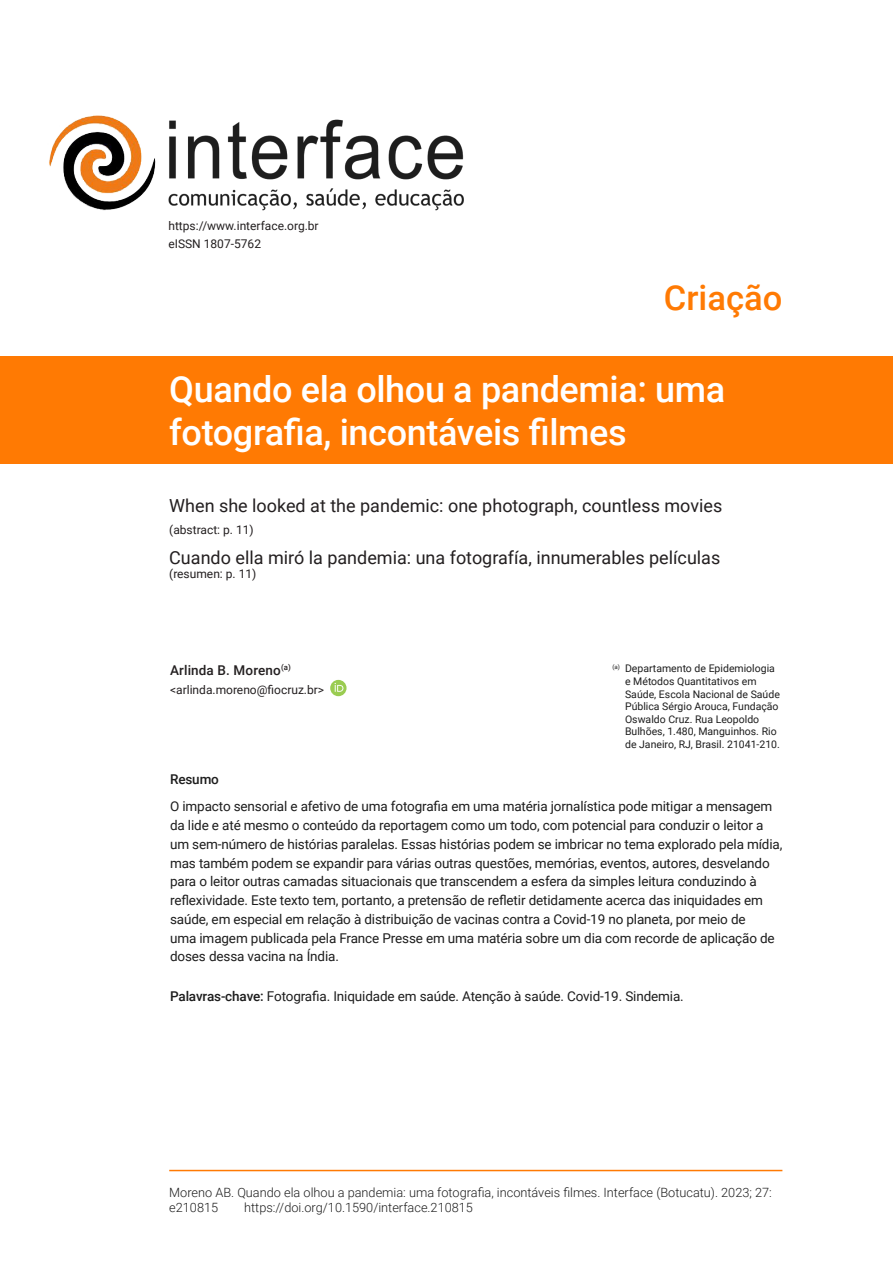
<style>
.page{position:relative;width:893px;height:1263px;background:#fff}
.page>*{position:absolute;margin:0;border:0;box-sizing:border-box;transform-origin:0 0}
.t1{font:500 36px/43.2px "Roboto";letter-spacing:-.01em;color:#fff}
.t2{font:500 34.5px "Roboto";color:#ff7a03}
.t3{font:18px "Roboto";color:#231f20}
.t4{font:13.5px/18.8px "Roboto";letter-spacing:-.01em;color:#1d1d1d}
.t5{font:500 13.5px "Roboto";letter-spacing:.01em;color:#231f20}
.t6{font:500 13.5px "Roboto";letter-spacing:-.01em;color:#1d1d1d}
.t7{font:300 12.75px/15.3px "Roboto";color:#1d1d1d}
.t8{font:12px/18px "Roboto";color:#231f20}
.t9{font:10.5px/12.6px "Roboto";color:#1d1d1d}
.s1{font-weight:500}
</style>
<div class="page">
<div style="left:0;top:356px;width:893px;height:108px;background:#ff7a03"></div>
<img style="left:168px;top:119px;width:296px;height:91px">
<img style="left:49px;top:116px;width:107px;height:94px">
<hr style="left:169px;top:1170px;width:613px;height:1px;background:#ff7a03">
<svg style="left:330px;top:680px;width:17px;height:16px"></svg>
<svg style="left:335px;top:683px;width:8px;height:9px"></svg>
<p class="t8" style="left:168px;top:216px;width:152px">https://www.interface.org.br eISSN 1807-5762</p>
<h2 class="t2" style="left:664px;top:273px;width:120px">Criação</h2>
<h1 class="t1" style="left:169px;top:366px;width:558px">Quando ela olhou a pandemia: uma fotografia, incontáveis filmes</h1>
<h3 class="t3" style="left:169px;top:493px;width:555px">When she looked at the pandemic: one photograph, countless movies</h3>
<p class="t8" style="left:169px;top:520px;width:86px">(abstract: p. 11)</p>
<h3 class="t3" style="left:169px;top:545px;width:553px">Cuando ella miró la pandemia: una fotografía, innumerables películas</h3>
<p class="t8" style="left:169px;top:565px;width:89px">(resumen: p. 11)</p>
<p class="t5" style="left:170px;top:660px;width:122px">Arlinda B. Moreno<sup>(a)</sup></p>
<p class="t8" style="left:170px;top:680px;width:156px">&lt;arlinda.moreno@fiocruz.br&gt;</p>
<p class="t9" style="left:625px;top:662px;width:156px;text-indent:-13px"><sup>(a)</sup> Departamento de Epidemiologia e Métodos Quantitativos em<br>Saúde, Escola Nacional de Saúde<br>Pública Sérgio Arouca, Fundação<br>Oswaldo Cruz. Rua Leopoldo<br>Bulhões, 1.480, Manguinhos. Rio de Janeiro, RJ, Brasil. 21041-210.</p>
<p class="t6" style="left:170px;top:770px;width:50px">Resumo</p>
<p class="t4" style="left:170px;top:797px;width:614px">O impacto sensorial e afetivo de uma fotografia em uma matéria jornalística pode mitigar a mensagem da lide e até mesmo o conteúdo da reportagem como um todo, com potencial para conduzir o leitor a um sem-número de histórias paralelas. Essas histórias podem se imbricar no tema explorado pela mídia, mas também podem se expandir para várias outras questões, memórias, eventos, autores, desvelando para o leitor outras camadas situacionais que transcendem a esfera da simples leitura conduzindo à reflexividade. Este texto tem, portanto, a pretensão de refletir detidamente acerca das iniquidades em saúde, em especial em relação à distribuição de vacinas contra a Covid-19 no planeta, por meio de<br>uma imagem publicada pela France Presse em uma matéria sobre um dia com recorde de aplicação de doses dessa vacina na Índia.</p>
<p class="t4" style="left:170px;top:987px;width:515px"><span class="s1">Palavras-chave:</span> Fotografia. Iniquidade em saúde. Atenção à saúde. Covid-19. Sindemia.</p>
<p class="t7" style="left:169px;top:1184px;width:604px">Moreno AB. Quando ela olhou a pandemia: uma fotografia, incontáveis filmes. Interface (Botucatu). 2023; 27: e210815</p>
<p class="t7" style="left:244px;top:1199px;width:230px">https://doi.org/10.1590/interface.210815</p>
</div>
